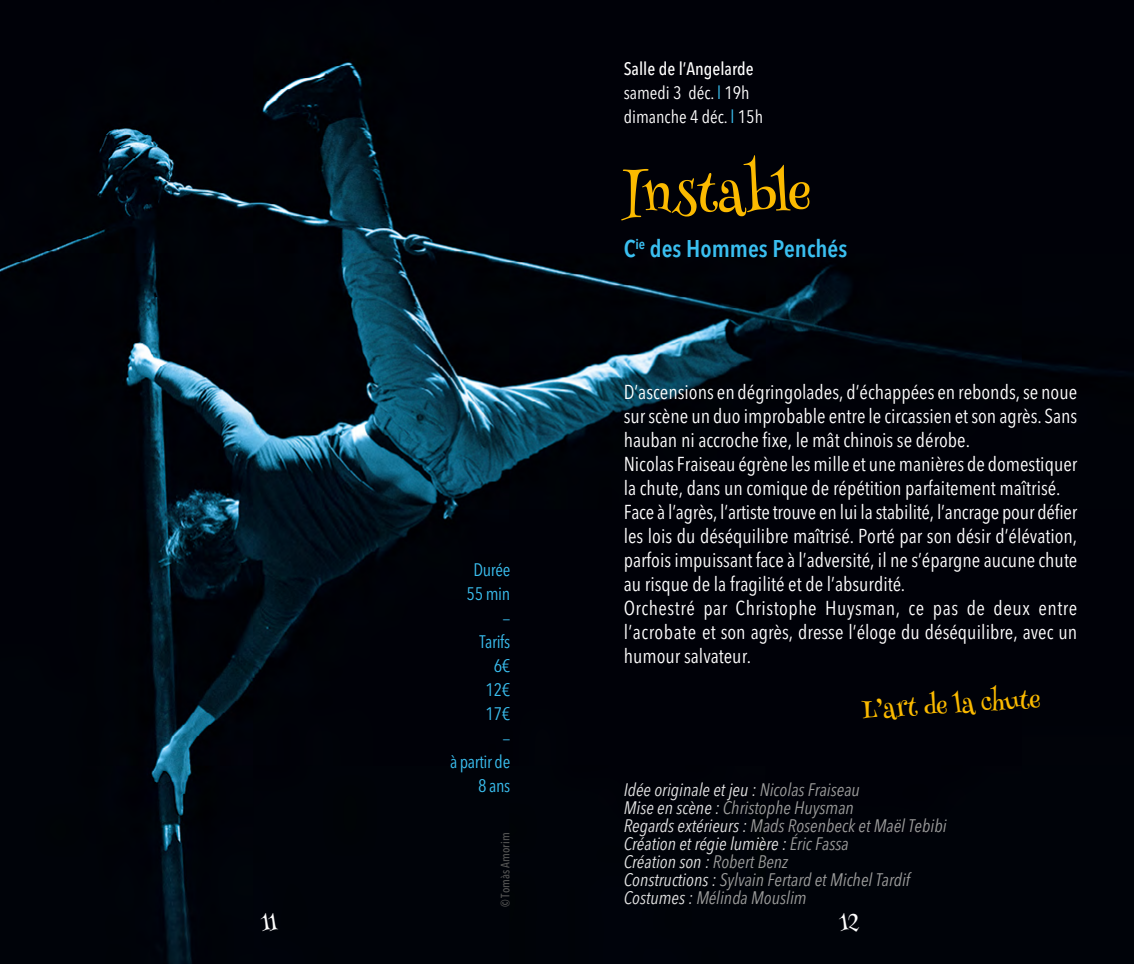
<style>
.page{position:relative;width:1134px;height:964px;background:#fff}
.page>*{position:absolute;margin:0;border:0;box-sizing:border-box;transform-origin:0 0}
.t1{font:50px "Henny Penny";color:#fbba00}
.t2{font:600 condensed 24px "Avenir Next";color:#3abff0}
.t3{font:24px "Henny Penny";color:#fbba00}
.t4{font:condensed 20px/24px "Avenir Next";color:#fff}
.t5{font:20px "Henny Penny";color:#fff}
.t6{font:italic condensed 18px/18px "Avenir Next";color:#9d9d9c}
.t7{font:condensed 18px/24px "Avenir Next";color:#fff}
.t8{font:condensed 18px/24px "Avenir Next";letter-spacing:-.02em;color:#3abff0;text-align:right}
.t9{font:condensed 16px "Avenir Next";color:#3abff0}
.t10{font:500 condensed 12px "Avenir Next";color:#575756}
.s1{font-weight:500}
.s2{color:#3abff0}
.s3{color:#e3e3e3}
</style>
<div class="page">
<img style="left:0;top:0;width:1134px;height:964px">
<p class="t7" style="left:624px;top:56px;width:141px"><span class="s1">Salle de l’Angelarde </span>samedi 3 déc. <span class="s2">l</span> 19h dimanche 4 déc. <span class="s2">l</span> 15h</p>
<h1 class="t1" style="left:624px;top:165px;width:188px">Instable</h1>
<p class="t8" style="left:467px;top:558px;width:45px;text-align:center">Durée<br>55 min</p>
<p class="t9" style="left:503px;top:609px;width:9px">—</p>
<p class="t8" style="left:479px;top:630px;width:32px">Tarifs<br>6€<br>12€<br>17€</p>
<p class="t9" style="left:503px;top:729px;width:9px">—</p>
<p class="t8" style="left:450px;top:750px;width:62px">à partir de<br>8 ans</p>
<p class="t10" style="left:498px;top:907px;width:76px;rotate:-90deg">© Tomàs Amorim</p>
<p class="t2" style="left:624px;top:233px;width:225px">C<sup>ie</sup> des Hommes Penchés</p>
<p class="t4" style="left:624px;top:379px;width:455px">D’ascensions en dégringolades, d’échappées en rebonds, se noue sur scène un duo improbable entre le circassien et son agrès. Sans hauban ni accroche fixe, le mât chinois se dérobe.<br>Nicolas Fraiseau égrène les mille et une manières de domestiquer la chute, dans un comique de répétition parfaitement maîtrisé.<br>Face à l’agrès, l’artiste trouve en lui la stabilité, l’ancrage pour défier les lois du déséquilibre maîtrisé. Porté par son désir d’élévation, parfois impuissant face à l’adversité, il ne s’épargne aucune chute au risque de la fragilité et de l’absurdité.<br>Orchestré par Christophe Huysman, ce pas de deux entre l’acrobate et son agrès, dresse l’éloge du déséquilibre, avec un humour salvateur.</p>
<p class="t3" style="left:860px;top:697px;width:180px;rotate:-4deg">L’art de la chute</p>
<p class="t6" style="left:624px;top:781px;width:324px"><span class="s3">Idée originale et jeu :</span> Nicolas Fraiseau<br><span class="s3">Mise en scène :</span> Christophe Huysman<br><span class="s3">Regards extérieurs :</span> Mads Rosenbeck et Maël Tebibi <span class="s3">Création et régie lumière :</span> Éric Fassa<br><span class="s3">Création son :</span> Robert Benz<br><span class="s3">Constructions :</span> Sylvain Fertard et Michel Tardif <span class="s3">Costumes :</span> Mélinda Mouslim</p>
<p class="t5" style="left:261px;top:911px;width:19px">11</p>
<p class="t5" style="left:839px;top:911px;width:21px">12</p>
</div>
